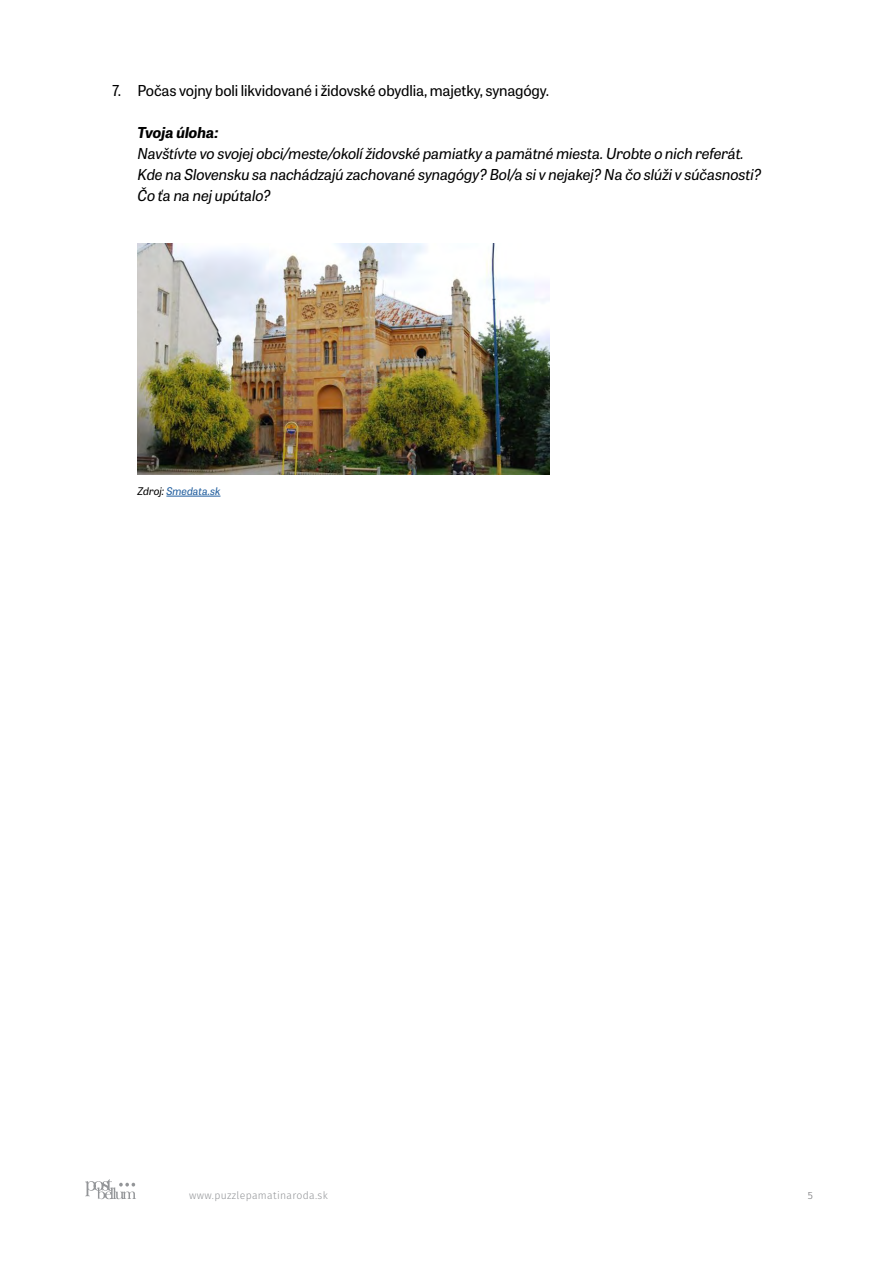
<style>
.page{position:relative;width:893px;height:1263px;background:#fff}
.page>*{position:absolute;margin:0;border:0;box-sizing:border-box;transform-origin:0 0}
.t1{font:italic 15px/21px "Tablet Gothic";letter-spacing:-.01em;color:#000}
.t2{font:15px "Tablet Gothic";letter-spacing:-.01em;color:#000}
.t3{font:italic 700 15px "Tablet Gothic";color:#000}
.t4{font:300 10.5px "Fira Sans";letter-spacing:.03em;color:#939598}
.t5{font:italic 10.5px "Tablet Gothic";color:#215e9e}
.t6{font:300 10.5px "Fira Sans";color:#6d6e71}
.s1{color:#000}
</style>
<div class="page">
<svg style="left:85px;top:1179px;width:51px;height:20px"></svg>
<hr style="left:166px;top:496px;width:54px;height:1px;background:#215e9e">
<img style="left:138px;top:243px;width:411px;height:231px">
<p class="t2" style="left:112px;top:80px;width:439px">7. Počas vojny boli likvidované i židovské obydlia, majetky, synagógy.</p>
<p class="t3" style="left:138px;top:121px;width:83px">Tvoja úloha:</p>
<p class="t1" style="left:138px;top:142px;width:625px">Navštívte vo svojej obci/meste/okolí židovské pamiatky a pamätné miesta. Urobte o nich referát.<br>Kde na Slovensku sa nachádzajú zachované synagógy? Bol/a si v nejakej? Na čo slúži v súčasnosti?<br>Čo ťa na nej upútalo?</p>
<p class="t5" style="left:138px;top:483px;width:84px"><span class="s1">Zdroj:</span> Smedata.sk</p>
<p class="t4" style="left:189px;top:1188px;width:140px">www.puzzlepamatinaroda.sk</p>
<p class="t6" style="left:808px;top:1188px;width:7px">5</p>
</div>
